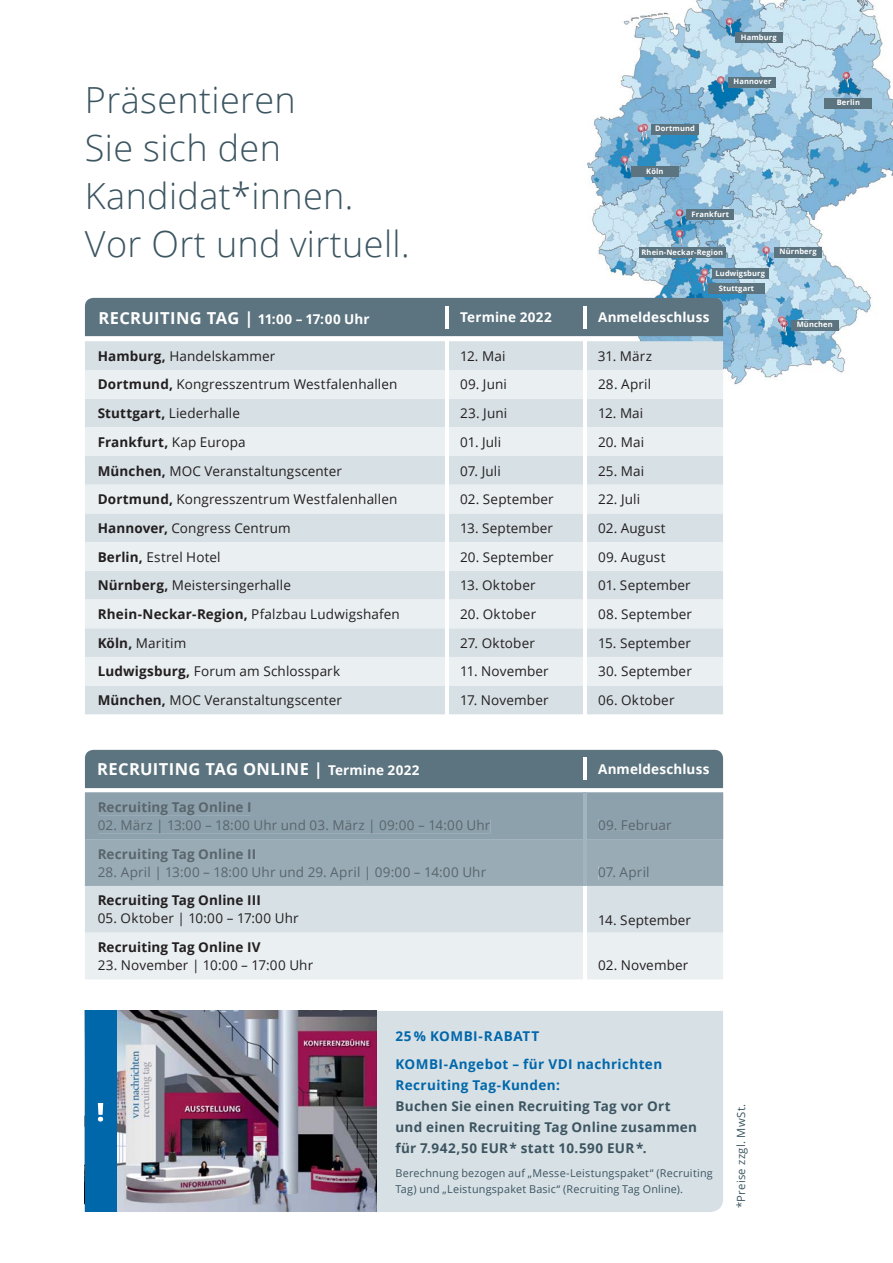
<style>
.page{position:relative;width:893px;height:1263px;background:#fff}
.page>*{position:absolute;margin:0;border:0;box-sizing:border-box;transform-origin:0 0}
.t1{font:300 36px/48px "Open Sans";letter-spacing:.01em;color:#3c5561}
.t2{font:700 16.5px "Open Sans";letter-spacing:.02em;color:#fff}
.t3{font:13.5px "Open Sans";letter-spacing:.01em;color:#231f20}
.t4{font:700 13.5px/21px "Open Sans";letter-spacing:.02em;color:#3c5561}
.t5{font:13.5px "Open Sans";letter-spacing:.01em;color:#5a656c}
.t6{font:700 13.5px "Open Sans";letter-spacing:.01em;color:#231f20}
.t7{font:700 13.5px/28.5px "Open Sans";letter-spacing:.03em;color:#0067ab}
.t8{font:700 13.5px "Open Sans";letter-spacing:.01em;color:#5a656c}
.t9{font:700 13.5px "Open Sans";letter-spacing:.015em;color:#fff}
.t10{font:11.25px "Open Sans";letter-spacing:.035em;color:#3c5561}
.t11{font:10.8px/16px "Open Sans";letter-spacing:.02em;color:#3c5561}
.t12{font:700 7.5px "Open Sans";letter-spacing:.02em;color:#fff}
.s1{font-size:13.5px}
.s2{font-weight:700}
.s3{font-weight:400}
.s4{color:#0067ab}
</style>
<div class="page">
<img style="left:580px;top:0;width:312px;height:385px">
<div style="left:116px;top:1011px;width:607px;height:201px;background:#d7e0e5"></div>
<img style="left:116px;top:1011px;width:260px;height:200px">
<div style="left:85px;top:1011px;width:31px;height:201px;background:#0067ab"></div>
<svg style="left:98px;top:1103px;width:5px;height:19px"></svg>
<div style="left:686px;top:209px;width:48px;height:11px;background:#5c7480"></div>
<svg style="left:725px;top:18px;width:8px;height:16px"></svg>
<svg style="left:842px;top:72px;width:7px;height:16px"></svg>
<svg style="left:637px;top:124px;width:11px;height:17px"></svg>
<svg style="left:621px;top:156px;width:7px;height:16px"></svg>
<svg style="left:762px;top:246px;width:7px;height:17px"></svg>
<svg style="left:778px;top:316px;width:9px;height:20px"></svg>
<svg style="left:717px;top:76px;width:7px;height:17px"></svg>
<div style="left:735px;top:33px;width:47px;height:10px;background:#5c7480"></div>
<div style="left:824px;top:98px;width:48px;height:10px;background:#5c7480"></div>
<div style="left:728px;top:77px;width:48px;height:11px;background:#5c7480"></div>
<div style="left:774px;top:247px;width:47px;height:10px;background:#5c7480"></div>
<div style="left:791px;top:320px;width:47px;height:11px;background:#5c7480"></div>
<div style="left:651px;top:124px;width:47px;height:10px;background:#5c7480"></div>
<div style="left:85px;top:298px;width:638px;height:38px;background:#5c7480"></div>
<hr style="left:446px;top:306px;width:3px;height:22px;background:#fff">
<hr style="left:583px;top:306px;width:3px;height:22px;background:#fff">
<div style="left:631px;top:167px;width:47px;height:10px;background:#5c7480"></div>
<svg style="left:675px;top:209px;width:8px;height:37px"></svg>
<div style="left:708px;top:283px;width:56px;height:11px;background:#5c7480"></div>
<div style="left:638px;top:248px;width:87px;height:10px;background:#5c7480"></div>
<div style="left:712px;top:269px;width:56px;height:10px;background:#5c7480"></div>
<svg style="left:698px;top:269px;width:10px;height:23px"></svg>
<div style="left:85px;top:341px;width:638px;height:373px;background:#d7e0e5"></div>
<svg style="left:85px;top:370px;width:638px;height:316px;background:#e1e8ec"></svg>
<hr style="left:446px;top:341px;width:3px;height:373px;background:#fff">
<hr style="left:583px;top:341px;width:3px;height:373px;background:#fff">
<svg style="left:85px;top:886px;width:638px;height:93px;background:#e0e7eb"></svg>
<hr style="left:583px;top:792px;width:3px;height:187px;background:#fff">
<svg style="left:85px;top:750px;width:638px;height:136px;background:#8498a3"></svg>
<hr style="left:583px;top:792px;width:3px;height:47px;background:#a2b4be">
<hr style="left:583px;top:839px;width:3px;height:47px;background:#a2b4be">
<div style="left:99px;top:802px;width:151px;height:13px;background:#8da1ad"></div>
<div style="left:98px;top:820px;width:392px;height:13px;background:#8da1ad"></div>
<div style="left:598px;top:820px;width:73px;height:10px;background:#8da1ad"></div>
<div style="left:99px;top:848px;width:156px;height:14px;background:#99acb6"></div>
<div style="left:98px;top:866px;width:388px;height:14px;background:#99acb6"></div>
<div style="left:598px;top:866px;width:50px;height:14px;background:#99acb6"></div>
<p class="t12" style="left:740px;top:32px;width:37px">Hamburg</p>
<p class="t1" style="left:85px;top:75px;width:326px">Präsentieren<br>Sie sich den<br>Kandidat*innen.<br>Vor Ort und virtuell.</p>
<p class="t12" style="left:655px;top:123px;width:41px">Dortmund</p>
<p class="t12" style="left:646px;top:166px;width:19px">Köln</p>
<p class="t12" style="left:733px;top:76px;width:39px">Hannover</p>
<p class="t12" style="left:691px;top:209px;width:39px">Frankfurt</p>
<p class="t12" style="left:641px;top:247px;width:83px">Rhein-Neckar-Region</p>
<p class="t12" style="left:715px;top:268px;width:51px">Ludwigsburg</p>
<p class="t12" style="left:718px;top:283px;width:37px">Stuttgart</p>
<p class="t2" style="left:98px;top:306px;width:273px">RECRUITING TAG | <span class="s1">11:00 – 17:00 Uhr</span></p>
<p class="t9" style="left:460px;top:308px;width:93px">Termine 2022</p>
<p class="t9" style="left:598px;top:308px;width:113px">Anmeldeschluss</p>
<p class="t12" style="left:836px;top:97px;width:25px">Berlin</p>
<p class="t12" style="left:779px;top:246px;width:39px">Nürnberg</p>
<p class="t12" style="left:796px;top:319px;width:37px">München</p>
<p class="t3" style="left:98px;top:346px;width:179px"><span class="s2">Hamburg,</span> Handelskammer</p>
<p class="t3" style="left:460px;top:346px;width:47px">12. Mai</p>
<p class="t3" style="left:598px;top:346px;width:56px">31. März</p>
<p class="t3" style="left:98px;top:375px;width:301px"><span class="s2">Dortmund,</span> Kongresszentrum Westfalenhallen</p>
<p class="t3" style="left:460px;top:375px;width:48px">09. Juni</p>
<p class="t3" style="left:598px;top:375px;width:55px">28. April</p>
<p class="t3" style="left:98px;top:404px;width:144px"><span class="s2">Stuttgart,</span> Liederhalle</p>
<p class="t3" style="left:460px;top:404px;width:49px">23. Juni</p>
<p class="t3" style="left:598px;top:404px;width:47px">12. Mai</p>
<p class="t6" style="left:98px;top:432px;width:150px">Frankfurt, <span class="s3">Kap Europa</span></p>
<p class="t3" style="left:460px;top:432px;width:43px">01. Juli</p>
<p class="t3" style="left:598px;top:432px;width:48px">20. Mai</p>
<p class="t3" style="left:98px;top:461px;width:246px"><span class="s2">München,</span> MOC Veranstaltungscenter</p>
<p class="t3" style="left:460px;top:461px;width:42px">07. Juli</p>
<p class="t3" style="left:598px;top:461px;width:48px">25. Mai</p>
<p class="t3" style="left:98px;top:490px;width:301px"><span class="s2">Dortmund,</span> Kongresszentrum Westfalenhallen</p>
<p class="t3" style="left:460px;top:490px;width:95px">02. September</p>
<p class="t3" style="left:598px;top:490px;width:44px">22. Juli</p>
<p class="t3" style="left:98px;top:519px;width:195px"><span class="s2">Hannover,</span> Congress Centrum</p>
<p class="t3" style="left:460px;top:519px;width:94px">13. September</p>
<p class="t3" style="left:598px;top:519px;width:69px">02. August</p>
<p class="t3" style="left:98px;top:547px;width:124px"><span class="s2">Berlin,</span> Estrel Hotel</p>
<p class="t3" style="left:460px;top:547px;width:95px">20. September</p>
<p class="t3" style="left:598px;top:547px;width:69px">09. August</p>
<p class="t3" style="left:98px;top:576px;width:195px"><span class="s2">Nürnberg,</span> Meistersingerhalle</p>
<p class="t3" style="left:460px;top:576px;width:77px">13. Oktober</p>
<p class="t3" style="left:598px;top:576px;width:94px">01. September</p>
<p class="t6" style="left:98px;top:605px;width:303px">Rhein-Neckar-Region, <span class="s3">Pfalzbau Ludwigshafen</span></p>
<p class="t3" style="left:460px;top:605px;width:77px">20. Oktober</p>
<p class="t3" style="left:598px;top:605px;width:95px">08. September</p>
<p class="t3" style="left:98px;top:633px;width:90px"><span class="s2">Köln,</span> Maritim</p>
<p class="t3" style="left:460px;top:633px;width:76px">27. Oktober</p>
<p class="t3" style="left:598px;top:633px;width:94px">15. September</p>
<p class="t3" style="left:98px;top:662px;width:244px"><span class="s2">Ludwigsburg,</span> Forum am Schlosspark</p>
<p class="t3" style="left:460px;top:662px;width:90px">11. November</p>
<p class="t3" style="left:598px;top:662px;width:95px">30. September</p>
<p class="t3" style="left:98px;top:691px;width:246px"><span class="s2">München,</span> MOC Veranstaltungscenter</p>
<p class="t3" style="left:460px;top:691px;width:90px">17. November</p>
<p class="t3" style="left:598px;top:691px;width:78px">06. Oktober</p>
<p class="t2" style="left:97px;top:757px;width:324px">RECRUITING TAG ONLINE | <span class="s1">Termine 2022</span></p>
<p class="t9" style="left:598px;top:760px;width:113px">Anmeldeschluss</p>
<p class="t8" style="left:98px;top:798px;width:155px">Recruiting Tag Online I</p>
<p class="t5" style="left:98px;top:816px;width:394px">02. März | 13:00 – 18:00 Uhr und 03. März | 09:00 – 14:00 Uhr</p>
<p class="t5" style="left:598px;top:816px;width:75px">09. Februar</p>
<p class="t8" style="left:98px;top:844px;width:160px">Recruiting Tag Online II</p>
<p class="t5" style="left:98px;top:862px;width:390px">28. April | 13:00 – 18:00 Uhr und 29. April | 09:00 – 14:00 Uhr</p>
<p class="t5" style="left:598px;top:862px;width:53px">07. April</p>
<p class="t6" style="left:98px;top:891px;width:165px">Recruiting Tag Online III</p>
<p class="t3" style="left:98px;top:909px;width:202px">05. Oktober | 10:00 – 17:00 Uhr</p>
<p class="t3" style="left:598px;top:911px;width:95px">14. September</p>
<p class="t6" style="left:98px;top:938px;width:164px">Recruiting Tag Online IV</p>
<p class="t3" style="left:98px;top:956px;width:217px">23. November | 10:00 – 17:00 Uhr</p>
<p class="t3" style="left:598px;top:956px;width:92px">02. November</p>
<p class="t7" style="left:395px;top:1021px;width:268px">25 % KOMBI-RABATT<br>KOMBI-Angebot – für VDI nachrichten</p>
<p class="t4" style="left:395px;top:1074px;width:303px"><span class="s4">Recruiting Tag-Kunden:<br></span>Buchen Sie einen Recruiting Tag vor Ort und einen Recruiting Tag Online zusammen für 7.942,50 EUR* statt 10.590 EUR*.</p>
<p class="t11" style="left:395px;top:1164px;width:319px">Berechnung bezogen auf „Messe-Leistungspaket“ (Recruiting<br>Tag) und „Leistungspaket Basic“ (Recruiting Tag Online).</p>
<p class="t10" style="left:733px;top:1208px;width:106px;rotate:-90deg">*Preise zzgl. MwSt.</p>
</div>
